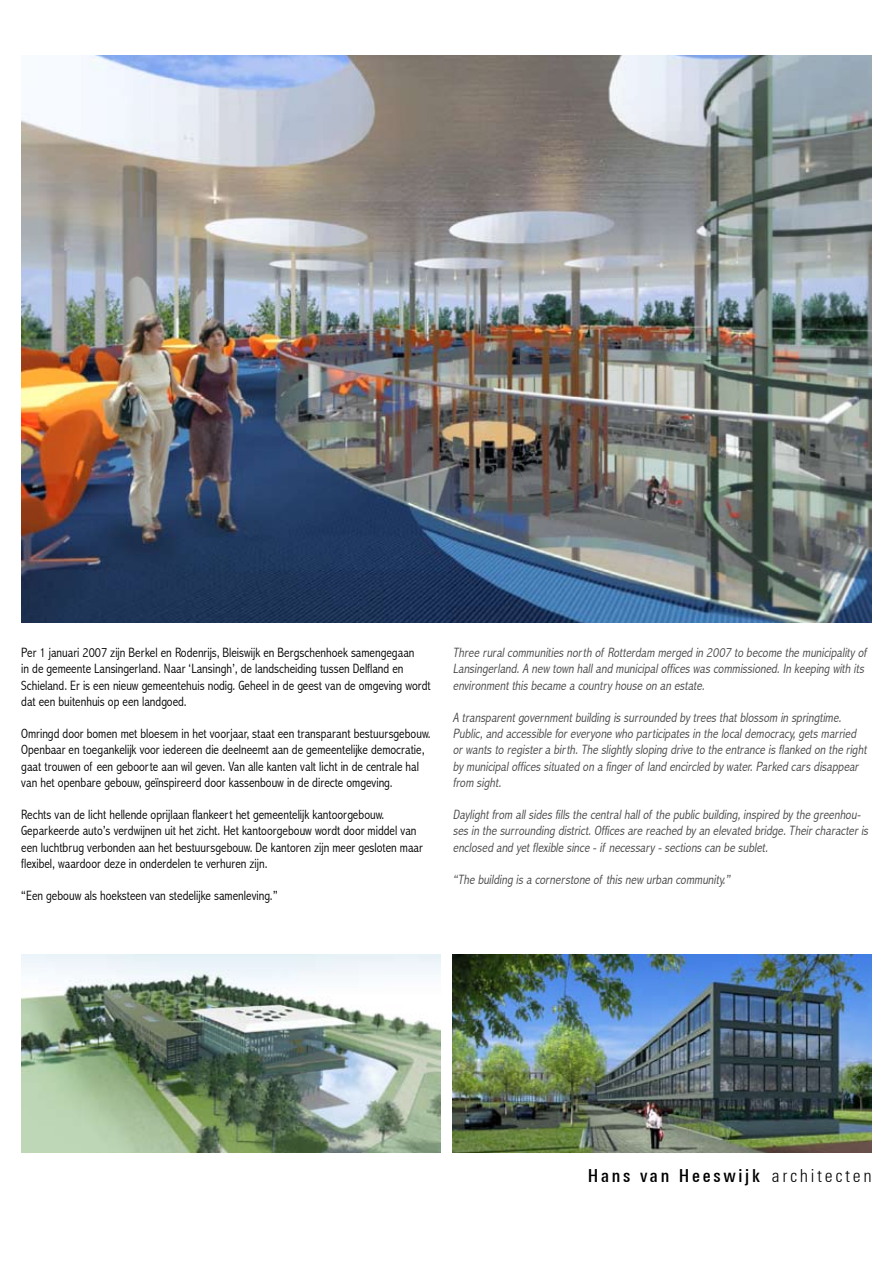
<style>
.page{position:relative;width:893px;height:1263px;background:#fff}
.page>*{position:absolute;margin:0;border:0;box-sizing:border-box;transform-origin:0 0}
.t1{font:500 condensed 18px "Linotype Univers";letter-spacing:.15em;color:#000}
.t2{font:300 condensed 13.5px/16.2px "Abadi";color:#000}
.t3{font:italic 300 condensed 13.5px/16.2px "Abadi";color:#484848}
.s1{font-weight:300}
</style>
<div class="page">
<img style="left:21px;top:55px;width:851px;height:567px">
<img style="left:21px;top:955px;width:419px;height:197px">
<img style="left:453px;top:955px;width:419px;height:197px">
<p class="t2" style="left:21px;top:644px;width:411px">Per 1 januari 2007 zijn Berkel en Rodenrijs, Bleiswijk en Bergschenhoek samengegaan<br>in de gemeente Lansingerland. Naar ‘Lansingh’, de landscheiding tussen Delfland en Schieland. Er is een nieuw gemeentehuis nodig. Geheel in de geest van de omgeving wordt dat een buitenhuis op een landgoed.</p>
<p class="t2" style="left:21px;top:725px;width:411px">Omringd door bomen met bloesem in het voorjaar, staat een transparant bestuursgebouw.<br>Openbaar en toegankelijk voor iedereen die deelneemt aan de gemeentelijke democratie, gaat trouwen of een geboorte aan wil geven. Van alle kanten valt licht in de centrale hal van het openbare gebouw, geïnspireerd door kassenbouw in de directe omgeving.</p>
<p class="t2" style="left:21px;top:806px;width:403px">Rechts van de licht hellende oprijlaan flankeert het gemeentelijk kantoorgebouw.<br>Geparkeerde auto’s verdwijnen uit het zicht. Het kantoorgebouw wordt door middel van een luchtbrug verbonden aan het bestuursgebouw. De kantoren zijn meer gesloten maar flexibel, waardoor deze in onderdelen te verhuren zijn.</p>
<p class="t2" style="left:21px;top:887px;width:258px">“Een gebouw als hoeksteen van stedelijke samenleving.”</p>
<p class="t3" style="left:453px;top:644px;width:417px">Three ruralcommunities north of Rotterdam merged in 2007 to become the municipality of<br>Lansingerland.A new town halland municipaloffices was commissioned.In keeping with its environmentthis became a country house on an estate.</p>
<p class="t3" style="left:453px;top:709px;width:418px">A transparentgovernmentbuilding is surrounded by trees thatblossom in springtime.<br>Public,and accessible foreveryone who participates in the localdemocracy,gets married orwants to registera birth.The slightly sloping drive to the entrance is flanked on the right by municipaloffices situated on a fingerof land encircled by water.Parked cars disappear from sight.</p>
<p class="t3" style="left:453px;top:806px;width:419px">Daylightfrom allsides fills the centralhallof the public building,inspired by the greenhou&shy;ses in the surrounding district.Offices are reached by an elevated bridge.Theircharacteris enclosed and yetflexible since -if necessary -sections can be sublet.</p>
<p class="t3" style="left:453px;top:871px;width:281px">“The building is a cornerstone of this new urban community.”</p>
<h1 class="t1" style="left:588px;top:1165px;width:285px">Hans van Heeswijk <span class="s1">architecten</span></h1>
</div>
